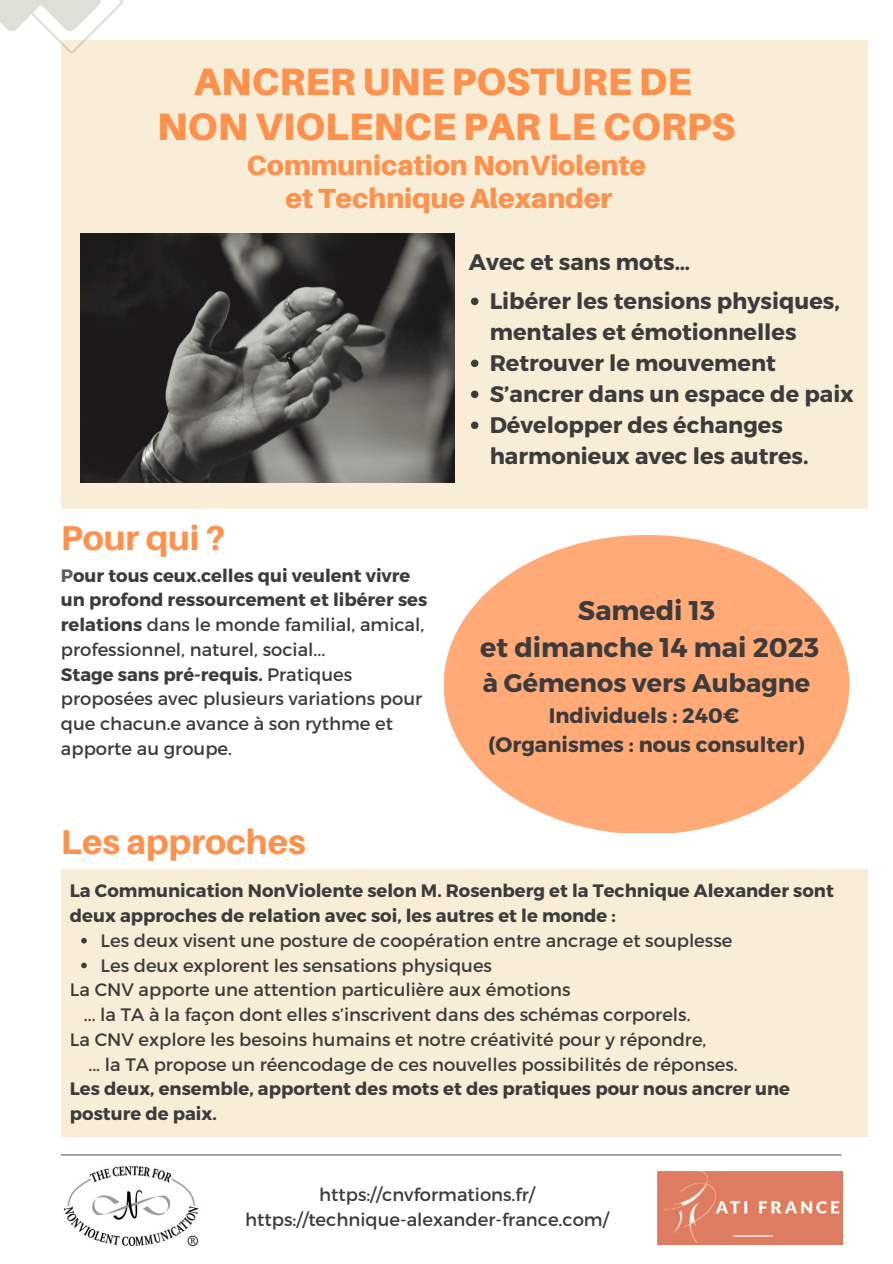
<style>
.page{position:relative;width:893px;height:1264px;background:#fff}
.page>*{position:absolute;margin:0;border:0;box-sizing:border-box;transform-origin:0 0}
.t1{font:900 38.25px/45px "Aileron";color:#ff914d;text-align:center}
.t2{font:800 34.5px "Aileron";color:#ff914d}
.t3{font:900 27.75px/32.5px "Aileron";color:#ff914d;text-align:center}
.t4{font:700 27px/37px "Montserrat";color:#3d3b3b;text-align:center}
.t5{font:700 25.5px "Montserrat";color:#3d3b3b}
.t6{font:700 22.5px/31px "Montserrat";color:#3d3b3b}
.t7{font:700 21px/29.2px "Montserrat";color:#3d3b3b;text-align:center}
.t8{font:18px/24.8px "Montserrat";color:#3d3b3b}
.t9{font:700 18px/24.8px "Montserrat";color:#3d3b3b}
.s1{font-weight:700;color:#5b5d5d}
.s2{font-weight:700}
</style>
<div class="page">
<div style="left:61px;top:40px;width:806px;height:469px;background:#f8edd6"></div>
<hr style="left:61px;top:1154px;width:780px;height:1px;background:#5b5d5d">
<svg style="left:0;top:0;width:123px;height:53px"></svg>
<div style="left:61px;top:869px;width:806px;height:267px;background:#f8edd6"></div>
<svg style="left:81px;top:938px;width:6px;height:5px"></svg>
<svg style="left:81px;top:962px;width:6px;height:6px"></svg>
<img style="left:64px;top:1166px;width:135px;height:81px">
<svg style="left:444px;top:535px;width:405px;height:297px;fill:#fa7"></svg>
<img style="left:81px;top:233px;width:373px;height:250px">
<img style="left:657px;top:1171px;width:185px;height:73px">
<svg style="left:471px;top:297px;width:7px;height:8px"></svg>
<svg style="left:471px;top:359px;width:7px;height:8px"></svg>
<svg style="left:471px;top:390px;width:7px;height:8px"></svg>
<svg style="left:471px;top:421px;width:7px;height:8px"></svg>
<h1 class="t1" style="left:157px;top:59px;width:579px">ANCRER UNE POSTURE DE<br>NON VIOLENCE PAR LE CORPS</h1>
<h3 class="t3" style="left:246px;top:149px;width:401px">Communication NonViolente et Technique Alexander</h3>
<p class="t6" style="left:469px;top:245px;width:223px">Avec et sans mots…</p>
<h2 class="t2" style="left:61px;top:516px;width:166px">Pour qui ?</h2>
<p class="t8" style="left:61px;top:562px;width:368px"><span class="s1">P</span><span class="s2">our tous ceux.celles qui veulent vivre un profond ressourcement et libérer ses relations</span> dans le monde familial, amical, professionnel, naturel, social...<br><span class="s2">Stage sans pré-requis.</span> Pratiques proposées avec plusieurs variations pour que chacun.e avance à son rythme et apporte au groupe.</p>
<h2 class="t2" style="left:61px;top:820px;width:246px">Les approches</h2>
<p class="t6" style="left:489px;top:284px;width:366px">Libérer les tensions physiques, mentales et émotionnelles<br>Retrouver le mouvement<br>S’ancrer dans un espace de paix<br>Développer des échanges harmonieux avec les autres.</p>
<h3 class="t4" style="left:480px;top:590px;width:340px">Samedi 13<br>et dimanche 14 mai 2023</h3>
<h3 class="t5" style="left:482px;top:666px;width:329px">à Gémenos vers Aubagne</h3>
<p class="t7" style="left:488px;top:699px;width:318px">Individuels : 240€ (Organismes : nous consulter)</p>
<p class="t9" style="left:70px;top:877px;width:765px">La Communication NonViolente selon M. Rosenberg et la Technique Alexander sont deux approches de relation avec soi, les autres et le monde :</p>
<p class="t8" style="left:100px;top:927px;width:633px">Les deux visent une posture de coopération entre ancrage et souplesse<br>Les deux explorent les sensations physiques</p>
<p class="t8" style="left:70px;top:976px;width:502px">La CNV apporte une attention particulière aux émotions</p>
<p class="t8" style="left:84px;top:1001px;width:608px">... la TA à la façon dont elles s’inscrivent dans des schémas corporels.</p>
<p class="t8" style="left:70px;top:1026px;width:638px">La CNV explore les besoins humains et notre créativité pour y répondre,</p>
<p class="t8" style="left:88px;top:1050px;width:650px">... la TA propose un réencodage de ces nouvelles possibilités de réponses.</p>
<p class="t9" style="left:70px;top:1075px;width:721px">Les deux, ensemble, apportent des mots et des pratiques pour nous ancrer une posture de paix.</p>
<p class="t8" style="left:245px;top:1181px;width:365px;text-align:center">https://cnvformations.fr/ https://technique-alexander-france.com/</p>
</div>
